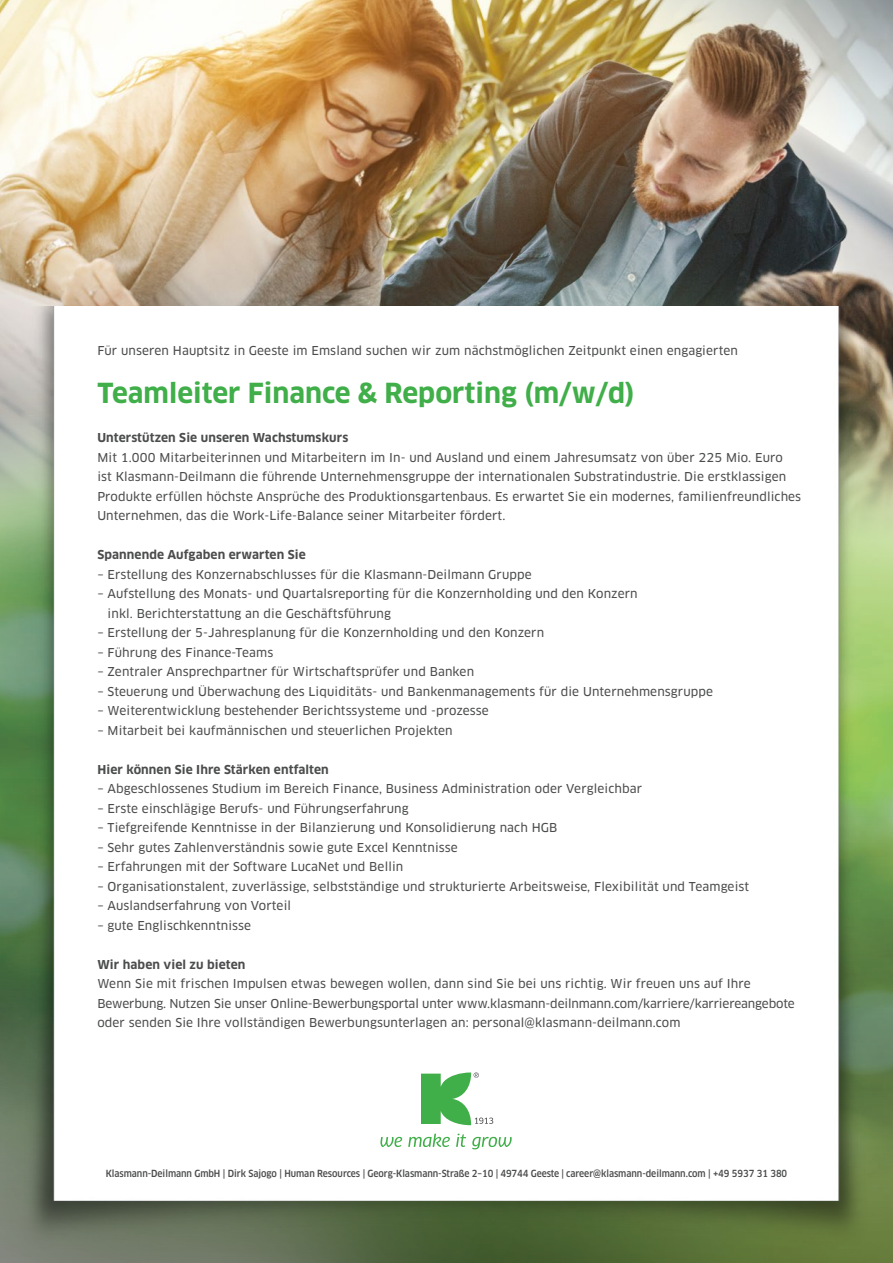
<style>
.page{position:relative;width:893px;height:1263px;background:#fff}
.page>*{position:absolute;margin:0;border:0;box-sizing:border-box;transform-origin:0 0}
.t1{font:700 27px "Clan Pro";color:#40ae49}
.t2{font:12px/19.5px "Clan Pro News";letter-spacing:.01em;color:#4b4c4d}
.t3{font:700 12px "Clan Pro";letter-spacing:.01em;color:#4b4c4d}
.t4{font:500 9.6px "Clan Pro Narr";letter-spacing:-.005em;color:#4b4c4d}
</style>
<div class="page">
<img style="left:0;top:0;width:893px;height:208px">
<img style="left:0;top:208px;width:893px;height:386px">
<img style="left:4px;top:306px;width:884px;height:957px">
<svg style="left:380px;top:1133px;width:132px;height:16px"></svg>
<svg style="left:421px;top:1072px;width:72px;height:53px"></svg>
<p class="t2" style="left:97px;top:341px;width:642px">Für unseren Hauptsitz in Geeste im Emsland suchen wir zum nächstmöglichen Zeitpunkt einen engagierten</p>
<h1 class="t1" style="left:97px;top:377px;width:539px">Teamleiter Finance &amp; Reporting (m/w/d)</h1>
<p class="t3" style="left:97px;top:431px;width:252px">Unterstützen Sie unseren Wachstumskurs</p>
<p class="t2" style="left:97px;top:447px;width:705px">Mit 1.000 Mitarbeiterinnen und Mitarbeitern im In- und Ausland und einem Jahresumsatz von über 225 Mio. Euro<br>ist Klasmann-Deilmann die führende Unternehmensgruppe der internationalen Substratindustrie. Die erstklassigen Produkte erfüllen höchste Ansprüche des Produktionsgartenbaus. Es erwartet Sie ein modernes, familienfreundliches Unternehmen, das die Work-Life-Balance seiner Mitarbeiter fördert.</p>
<p class="t3" style="left:97px;top:548px;width:210px">Spannende Aufgaben erwarten Sie</p>
<p class="t2" style="left:97px;top:564px;width:436px">– Erstellung des Konzernabschlusses für die Klasmann-Deilmann Gruppe</p>
<p class="t2" style="left:108px;top:584px;width:532px;text-indent:-10px">– Aufstellung des Monats- und Quartalsreporting für die Konzernholding und den Konzern inkl. Berichterstattung an die Geschäftsführung</p>
<p class="t2" style="left:97px;top:623px;width:448px">– Erstellung der 5-Jahresplanung für die Konzernholding und den Konzern</p>
<p class="t2" style="left:97px;top:642px;width:177px">– Führung des Finance-Teams</p>
<p class="t2" style="left:97px;top:662px;width:378px">– Zentraler Ansprechpartner für Wirtschaftsprüfer und Banken</p>
<p class="t2" style="left:97px;top:681px;width:617px">– Steuerung und Überwachung des Liquiditäts- und Bankenmanagements für die Unternehmensgruppe</p>
<p class="t2" style="left:97px;top:701px;width:393px">– Weiterentwicklung bestehender Berichtssysteme und -prozesse</p>
<p class="t2" style="left:97px;top:720px;width:357px">– Mitarbeit bei kaufmännischen und steuerlichen Projekten</p>
<p class="t3" style="left:97px;top:762px;width:233px">Hier können Sie Ihre Stärken entfalten</p>
<p class="t2" style="left:97px;top:779px;width:546px">– Abgeschlossenes Studium im Bereich Finance, Business Administration oder Vergleichbar</p>
<p class="t2" style="left:97px;top:798px;width:313px">– Erste einschlägige Berufs- und Führungserfahrung</p>
<p class="t2" style="left:97px;top:818px;width:461px">– Tiefgreifende Kenntnisse in der Bilanzierung und Konsolidierung nach HGB</p>
<p class="t2" style="left:97px;top:837px;width:362px">– Sehr gutes Zahlenverständnis sowie gute Excel Kenntnisse</p>
<p class="t2" style="left:97px;top:857px;width:308px">– Erfahrungen mit der Software LucaNet und Bellin</p>
<p class="t2" style="left:97px;top:876px;width:653px">– Organisationstalent, zuverlässige, selbstständige und strukturierte Arbeitsweise, Flexibilität und Teamgeist</p>
<p class="t2" style="left:97px;top:896px;width:195px">– Auslandserfahrung von Vorteil</p>
<p class="t2" style="left:97px;top:915px;width:155px">– gute Englischkenntnisse</p>
<p class="t3" style="left:97px;top:957px;width:149px">Wir haben viel zu bieten</p>
<p class="t2" style="left:97px;top:974px;width:699px">Wenn Sie mit frischen Impulsen etwas bewegen wollen, dann sind Sie bei uns richtig. Wir freuen uns auf Ihre<br>Bewerbung. Nutzen Sie unser Online-Bewerbungsportal unter www.klasmann-deilnmann.com/karriere/karriereangebote oder senden Sie Ihre vollständigen Bewerbungsunterlagen an: personal@klasmann-deilmann.com</p>
<p class="t4" style="left:106px;top:1167px;width:683px">Klasmann-Deilmann GmbH | Dirk Sajogo | Human Resources | Georg-Klasmann-Straße 2–10 | 49744 Geeste | career@klasmann-deilmann.com | +49 5937 31 380</p>
</div>
